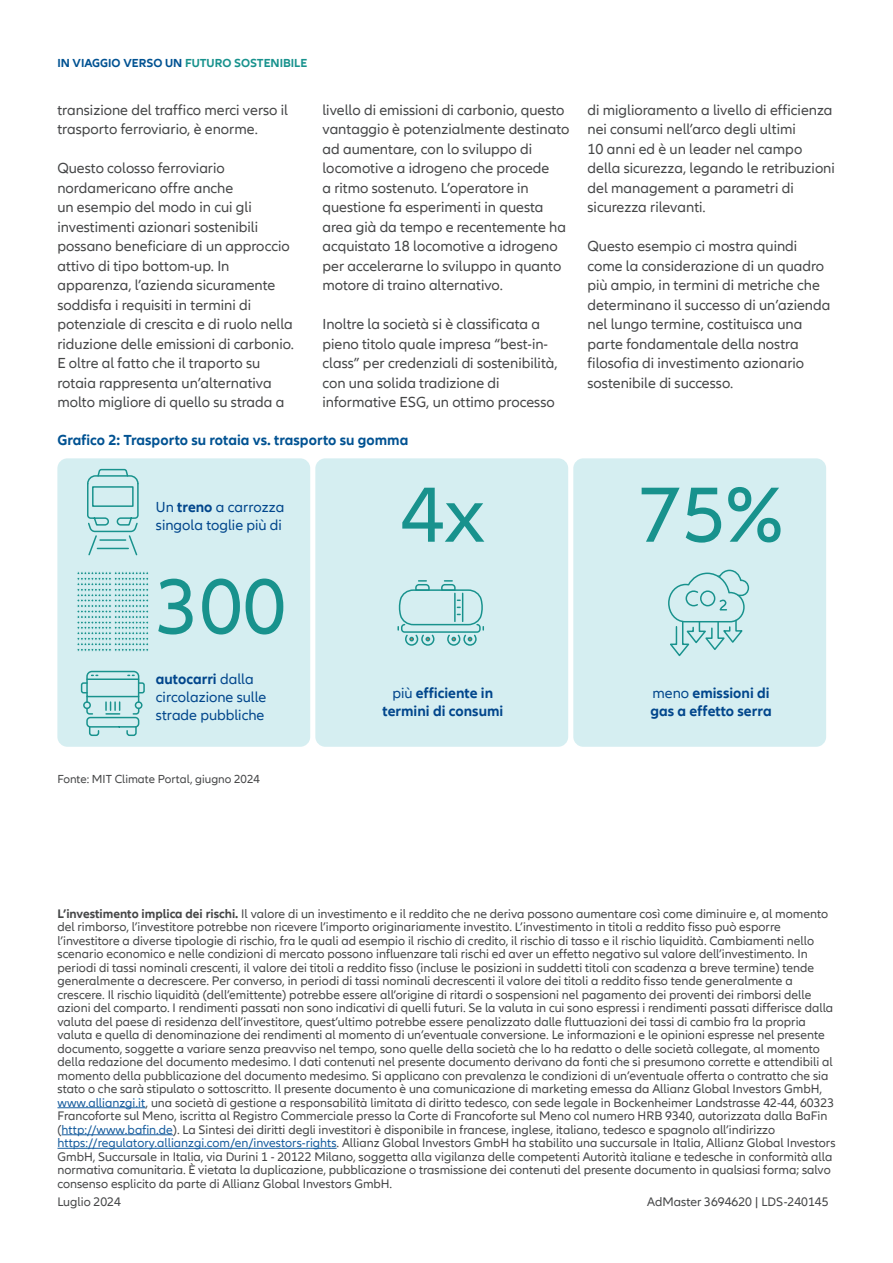
<style>
.page{position:relative;width:893px;height:1263px;background:#fff}
.page>*{position:absolute;margin:0;border:0;box-sizing:border-box;transform-origin:0 0}
.t1{font:81px "Allianz Neo";color:#18928d}
.Copy{font:15px/19.5px "Allianz Neo";color:#454647}
.t2{font:15px/18px "Allianz Neo";color:#01468c}
.t3{font:700 15px/18px "Allianz Neo";color:#01468c;text-align:center}
.t4{font:700 15px "Allianz Neo";color:#015292}
.Disclaimer_footnote{font:12.75px/13.5px "Allianz Neo";color:#454647}
.t5{font:700 12px "Allianz Neo";color:#18928d}
.Disclaimer_footnote-2{font:12px "Allianz Neo";color:#454647}
.s1{color:#015292}
.s2{font-weight:700}
.s3{font-weight:400}
.s4{color:#175d9e}
</style>
<div class="page">
<hr style="left:58px;top:1107px;width:88px;height:1px;background:#175d9e">
<hr style="left:62px;top:1134px;width:111px;height:1px;background:#175d9e">
<hr style="left:58px;top:1148px;width:279px;height:1px;background:#175d9e">
<div style="left:57px;top:458px;width:253px;height:289px;background:#d5eef1;border-radius:10px"></div>
<div style="left:315px;top:458px;width:253px;height:289px;background:#d5eef1;border-radius:10px"></div>
<div style="left:573px;top:458px;width:253px;height:289px;background:#d5eef1;border-radius:10px"></div>
<svg style="left:77px;top:571px;width:72px;height:80px"></svg>
<svg style="left:87px;top:468px;width:52px;height:88px"></svg>
<svg style="left:126px;top:725px;width:11px;height:11px"></svg>
<svg style="left:88px;top:725px;width:12px;height:11px"></svg>
<div style="left:86px;top:717px;width:53px;height:11px;border:1px solid #18928d;border-radius:3px"></div>
<svg style="left:80px;top:670px;width:65px;height:45px"></svg>
<svg style="left:397px;top:580px;width:87px;height:66px"></svg>
<svg style="left:668px;top:569px;width:82px;height:88px"></svg>
<p class="t5" style="left:57px;top:56px;width:251px"><span class="s1">IN VIAGGIO VERSO UN</span> FUTURO SOSTENIBILE</p>
<p class="Copy" style="left:57px;top:100px;width:232px">transizione del traffico merci verso il trasporto ferroviario, è enorme.</p>
<p class="Copy" style="left:57px;top:159px;width:238px">Questo colosso ferroviario nordamericano offre anche<br>un esempio del modo in cui gli investimenti azionari sostenibili possano beneficiare di un approccio attivo di tipo bottom-up. In apparenza, l’azienda sicuramente soddisfa i requisiti in termini di potenziale di crescita e di ruolo nella riduzione delle emissioni di carbonio.<br>E oltre al fatto che il traporto su rotaia rappresenta un’alternativa molto migliore di quello su strada a</p>
<p class="Copy" style="left:322px;top:100px;width:248px">livello di emissioni di carbonio, questo vantaggio è potenzialmente destinato ad aumentare, con lo sviluppo di locomotive a idrogeno che procede<br>a ritmo sostenuto. L’operatore in questione fa esperimenti in questa area già da tempo e recentemente ha acquistato 18 locomotive a idrogeno per accelerarne lo sviluppo in quanto motore di traino alternativo.</p>
<p class="Copy" style="left:322px;top:315px;width:237px">Inoltre la società si è classificata a pieno titolo quale impresa “best-in&shy;class” per credenziali di sostenibilità, con una solida tradizione di informative ESG, un ottimo processo</p>
<p class="t4" style="left:57px;top:431px;width:352px">Grafico 2: Trasporto su rotaia vs. trasporto su gomma</p>
<p class="t2" style="left:156px;top:499px;width:130px">Un <span class="s2">treno</span> a carrozza singola toglie più di</p>
<p class="t1" style="left:156px;top:560px;width:132px">300</p>
<p class="t2" style="left:156px;top:671px;width:112px"><span class="s2">autocarri</span> dalla circolazione sulle strade pubbliche</p>
<p class="t1" style="left:401px;top:469px;width:85px">4x</p>
<p class="t3" style="left:382px;top:685px;width:122px"><span class="s3">più</span> efficiente in termini di consumi</p>
<p class="Copy" style="left:587px;top:100px;width:249px">di miglioramento a livello di efficienza nei consumi nell’arco degli ultimi<br>10 anni ed è un leader nel campo della sicurezza, legando le retribuzioni del management a parametri di sicurezza rilevanti.</p>
<p class="Copy" style="left:587px;top:237px;width:244px">Questo esempio ci mostra quindi come la considerazione di un quadro più ampio, in termini di metriche che determinano il successo di un’azienda nel lungo termine, costituisca una parte fondamentale della nostra filosofia di investimento azionario sostenibile di successo.</p>
<p class="t1" style="left:639px;top:469px;width:146px">75%</p>
<p class="t3" style="left:650px;top:685px;width:123px;text-align:left"><span class="s3">meno</span> emissioni di gas a effetto serra</p>
<p class="Disclaimer_footnote-2" style="left:57px;top:772px;width:204px">Fonte: MIT Climate Portal, giugno 2024</p>
<p class="Disclaimer_footnote" style="left:58px;top:907px;width:779px"><span class="s2">L’investimento implica dei rischi.</span> Il valore di un investimento e il reddito che ne deriva possono aumentare così come diminuire e, al momento del rimborso, l’investitore potrebbe non ricevere l’importo originariamente investito. L’investimento in titoli a reddito fisso può esporre l’investitore a diverse tipologie di rischio, fra le quali ad esempio il rischio di credito, il rischio di tasso e il rischio liquidità. Cambiamenti nello scenario economico e nelle condizioni di mercato possono influenzare tali rischi ed aver un effetto negativo sul valore dell’investimento. In periodi di tassi nominali crescenti, il valore dei titoli a reddito fisso (incluse le posizioni in suddetti titoli con scadenza a breve termine) tende generalmente a decrescere. Per converso, in periodi di tassi nominali decrescenti il valore dei titoli a reddito fisso tende generalmente a crescere. Il rischio liquidità (dell’emittente) potrebbe essere all’origine di ritardi o sospensioni nel pagamento dei proventi dei rimborsi delle azioni del comparto. I rendimenti passati non sono indicativi di quelli futuri. Se la valuta in cui sono espressi i rendimenti passati differisce dalla valuta del paese di residenza dell’investitore, quest’ultimo potrebbe essere penalizzato dalle fluttuazioni dei tassi di cambio fra la propria valuta e quella di denominazione dei rendimenti al momento di un’eventuale conversione. Le informazioni e le opinioni espresse nel presente documento, soggette a variare senza preavviso nel tempo, sono quelle della società che lo ha redatto o delle società collegate, al momento della redazione del documento medesimo. I dati contenuti nel presente documento derivano da fonti che si presumono corrette e attendibili al momento della pubblicazione del documento medesimo. Si applicano con prevalenza le condizioni di un’eventuale offerta o contratto che sia stato o che sarà stipulato o sottoscritto. Il presente documento è una comunicazione di marketing emessa da Allianz Global Investors GmbH, <span class="s4">www.allianzgi.it</span>, una società di gestione a responsabilità limitata di diritto tedesco, con sede legale in Bockenheimer Landstrasse 42-44, 60323<br>Francoforte sul Meno, iscritta al Registro Commerciale presso la Corte di Francoforte sul Meno col numero HRB 9340, autorizzata dalla BaFin (<span class="s4">http://www.bafin.de</span>). La Sintesi dei diritti degli investitori è disponibile in francese, inglese, italiano, tedesco e spagnolo all’indirizzo <span class="s4">https://regulatory.allianzgi.com/en/investors-rights</span>. Allianz Global Investors GmbH ha stabilito una succursale in Italia, Allianz Global Investors GmbH, Succursale in Italia, via Durini 1 - 20122 Milano, soggetta alla vigilanza delle competenti Autorità italiane e tedesche in conformità alla normativa comunitaria. È vietata la duplicazione, pubblicazione o trasmissione dei contenuti del presente documento in qualsiasi forma; salvo consenso esplicito da parte di Allianz Global Investors GmbH.</p>
<p class="Disclaimer_footnote" style="left:58px;top:1195px;width:65px">Luglio 2024</p>
<p class="Disclaimer_footnote" style="left:647px;top:1195px;width:183px">AdMaster 3694620 | LDS-240145</p>
</div>
